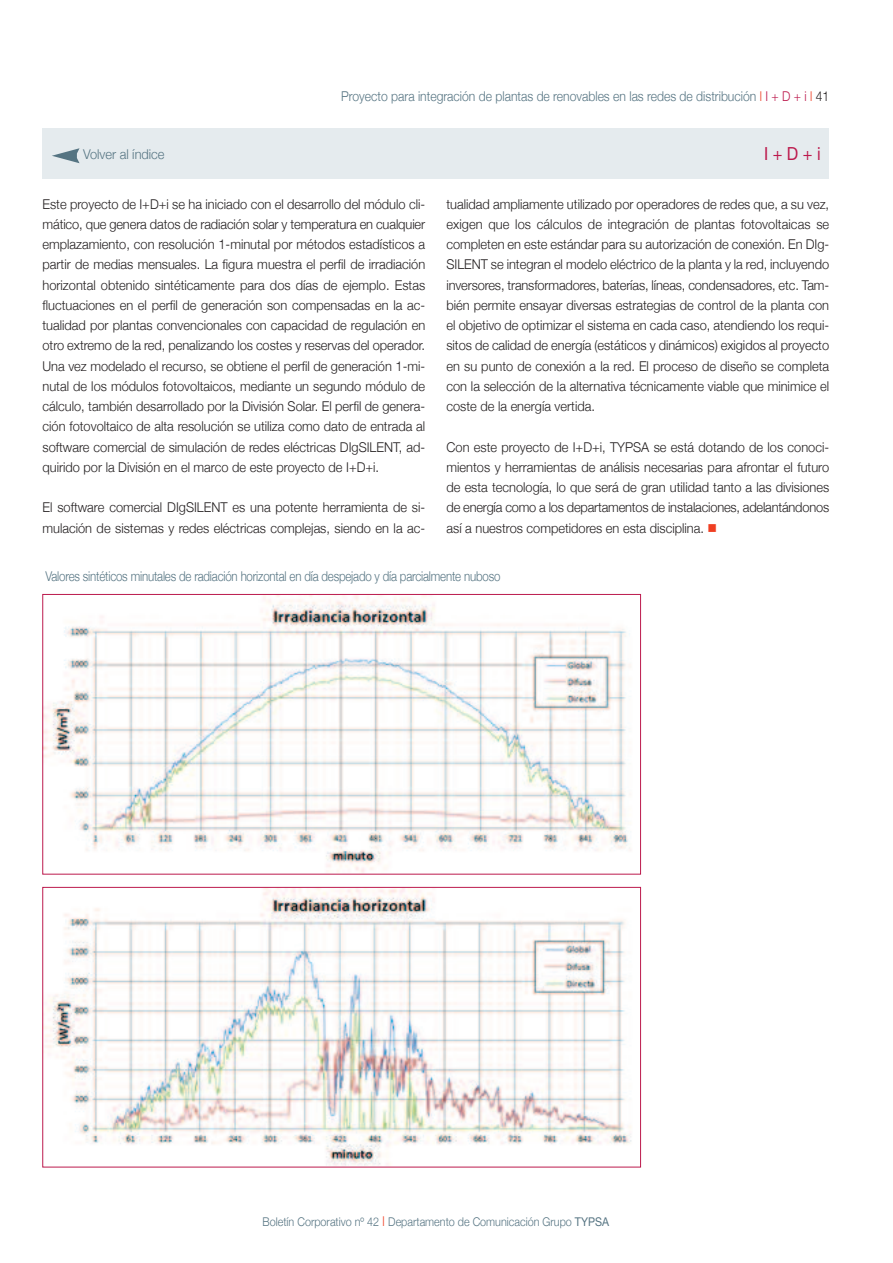
<style>
.page{position:relative;width:893px;height:1263px;background:#fff}
.page>*{position:absolute;margin:0;border:0;box-sizing:border-box;transform-origin:0 0}
.t1{font:18px "Helvetica Neue";color:#bc1a4d;scale:.9 1}
.t2{font:300 13.5px/20.2px "Helvetica Neue";color:#231f20;text-align:justify;scale:.95 1}
.t3{font:300 13.5px "Helvetica Neue";letter-spacing:-.015em;color:#557482;scale:.85 1}
.t4{font:300 13.5px "Helvetica Neue";letter-spacing:-.015em;color:#557482;scale:.9 1}
.t5{font:300 13.5px "Helvetica Neue";letter-spacing:-.015em;color:#557482;scale:.95 1}
.t6{font:300 12px "Helvetica Neue";color:#557482;scale:.9 1}
.s1{color:#ef3e22}
.s2{color:#bc1a4d}
.s3{color:#231f20}
.s4{font-size:13.5px;color:#ef3e22}
.s5{font-weight:400}
</style>
<div class="page">
<img style="left:45px;top:596px;width:586px;height:276px">
<div style="left:43px;top:594px;width:598px;height:280px;border:1px solid #bc1a4d"></div>
<img style="left:45px;top:889px;width:587px;height:276px">
<div style="left:43px;top:887px;width:598px;height:280px;border:1px solid #bc1a4d"></div>
<div style="left:43px;top:128px;width:786px;height:51px;background:#e5ebee"></div>
<svg style="left:52px;top:148px;width:28px;height:15px"></svg>
<p class="t4" style="left:341px;top:88px;width:544px">Proyecto para integración de plantas de renovables en las redes de distribución <span class="s1">l</span> <span class="s2">I + D + i</span> <span class="s1">l</span> <span class="s3">41</span></p>
<p class="t5" style="left:83px;top:146px;width:87px">Volver al índice</p>
<h1 class="t1" style="left:764px;top:143px;width:64px">I+D+i</h1>
<p class="t2" style="left:43px;top:193px;width:404px">Este proyecto de I+D+i se ha iniciado con el desarrollo del módulo cli&shy;mático, que genera datos de radiación solar y temperatura en cualquier emplazamiento, con resolución 1-minutal por métodos estadísticos a partir de medias mensuales. La figura muestra el perfil de irradiación horizontal obtenido sintéticamente para dos días de ejemplo. Estas fluctuaciones en el perfil de generación son compensadas en la ac&shy;tualidad por plantas convencionales con capacidad de regulación en otro extremo de la red, penalizando los costes y reservas del operador.<br>Una vez modelado el recurso, se obtiene el perfil de generación 1-mi&shy;nutal de los módulos fotovoltaicos, mediante un segundo módulo de cálculo, también desarrollado por la División Solar. El perfil de genera&shy;ción fotovoltaico de alta resolución se utiliza como dato de entrada al software comercial de simulación de redes eléctricas DIgSILENT, ad&shy;quirido por la División en el marco de este proyecto de I+D+i.</p>
<p class="t2" style="left:43px;top:497px;width:404px">El software comercial DIgSILENT es una potente herramienta de si&shy;mulación de sistemas y redes eléctricas complejas, siendo en la ac-</p>
<p class="t2" style="left:446px;top:193px;width:404px">tualidad ampliamente utilizado por operadores de redes que, a su vez, exigen que los cálculos de integración de plantas fotovoltaicas se completen en este estándar para su autorización de conexión. En DIg-SILENT se integran el modelo eléctrico de la planta y la red, incluyendo inversores, transformadores, baterías, líneas, condensadores, etc. Tam&shy;bién permite ensayar diversas estrategias de control de la planta con el objetivo de optimizar el sistema en cada caso, atendiendo los requi&shy;sitos de calidad de energía (estáticos y dinámicos) exigidos al proyecto en su punto de conexión a la red. El proceso de diseño se completa con la selección de la alternativa técnicamente viable que minimice el coste de la energía vertida.</p>
<p class="t2" style="left:446px;top:436px;width:404px">Con este proyecto de I+D+i, TYPSA se está dotando de los conoci&shy;mientos y herramientas de análisis necesarias para afrontar el futuro de esta tecnología, lo que será de gran utilidad tanto a las divisiones de energía como a los departamentos de instalaciones, adelantándonos así a nuestros competidores en esta disciplina. <span class="s1">■</span></p>
<p class="t3" style="left:46px;top:568px;width:537px">Valores sintéticos minutales de radiación horizontal en día despejado y día parcialmente nuboso</p>
<p class="t6" style="left:263px;top:1214px;width:387px">Boletín Corporativo nº 42 <span class="s4">l</span> Departamento de Comunicación Grupo <span class="s5">TYPSA</span></p>
</div>
